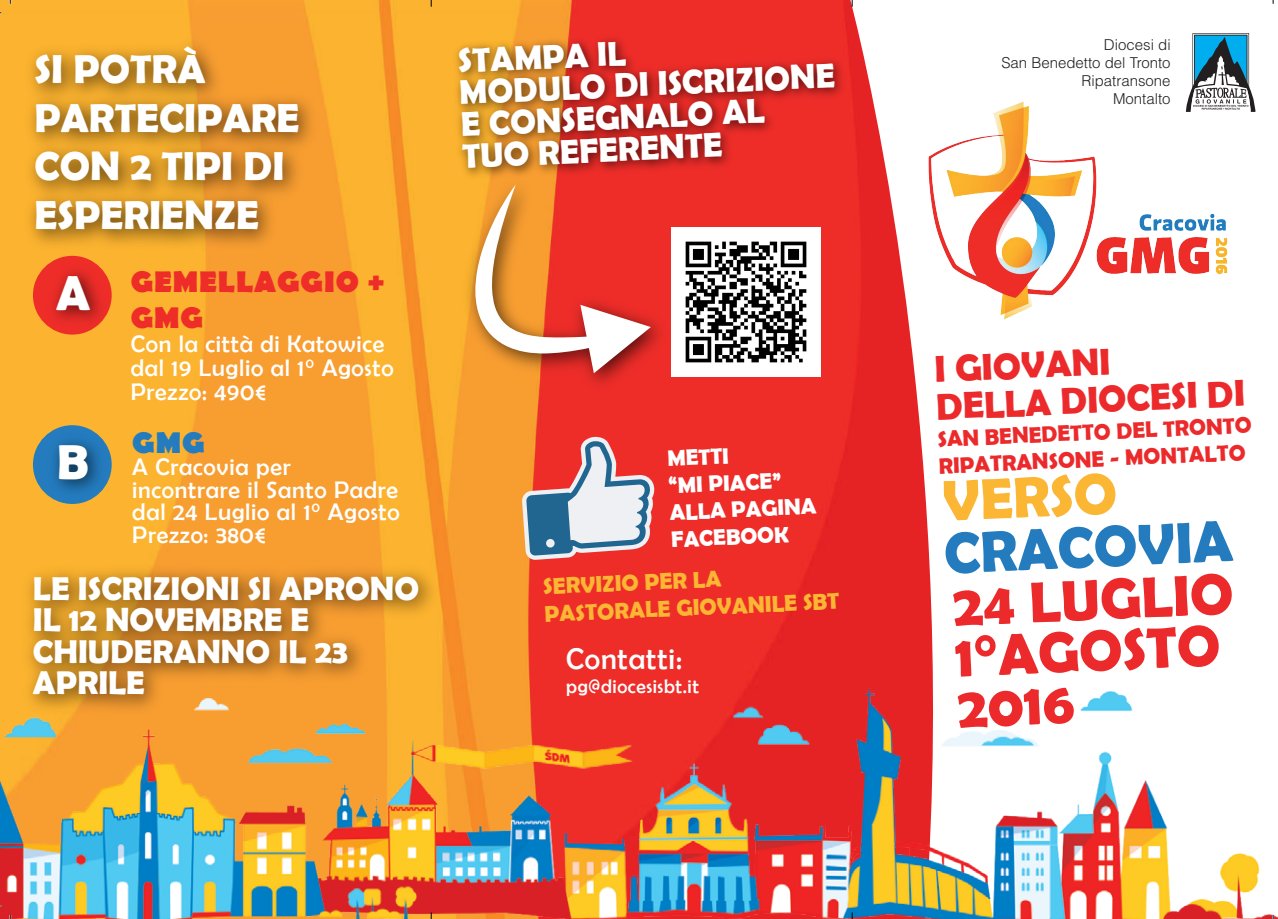
<style>
.page{position:relative;width:1278px;height:919px;background:#fff}
.page>*{position:absolute;margin:0;border:0;box-sizing:border-box;transform-origin:0 0}
.t1{font:700 58.2px "Berlin Sans FB Demi";color:#247cbf}
.t2{font:700 57.75px/50.7px "Berlin Sans FB Demi";color:#ec2a2b}
.t3{font:700 57.75px "Berlin Sans FB Demi";color:#fbb633}
.t4{font:700 49.2px "Berlin Sans FB Demi";color:#fff}
.t5{font:700 40.5px/48.6px "Berlin Sans FB Demi";color:#fff}
.t6{font:700 37.5px/38.1px "Berlin Sans FB Demi";color:#ec2a2b}
.t7{font:700 34.35px/32.1px "Berlin Sans FB Demi";color:#fff}
.t8{font:700 33px/31.5px "Berlin Sans FB Demi";color:#fff}
.t9{font:700 30px/36px "Berlin Sans FB";letter-spacing:.03em;color:#ee2d29}
.t10{font:30px "Berlin Sans FB";letter-spacing:.03em;color:#fff}
.t11{font:700 30px "Berlin Sans FB";color:#247cbf}
.t12{font:24px/22.5px "Berlin Sans FB";letter-spacing:.03em;color:#fff}
.t13{font:700 22.95px/28.2px "Berlin Sans FB Demi";color:#fbb633}
.t14{font:700 22.5px "Berlin Sans FB Demi";color:#ec2a2b}
.t15{font:700 22.5px/27px "Berlin Sans FB Demi";color:#fff}
.t16{font:19.5px "Berlin Sans FB";letter-spacing:.03em;color:#fff}
.t17{font:300 15px/18px "Helvetica LT Std";color:#231f20;text-align:right}
</style>
<div class="page">
<img style="left:0;top:0;width:850px;height:672px">
<svg style="left:850px;top:0;width:83px;height:672px;fill:#e52324"></svg>
<img style="left:892px;top:87px;width:336px;height:241px">
<img style="left:446px;top:16px;width:409px;height:175px">
<svg style="left:1186px;top:33px;width:70px;height:79px"></svg>
<img style="left:16px;top:28px;width:420px;height:236px">
<img style="left:15px;top:554px;width:439px;height:118px">
<div style="left:33px;top:256px;width:79px;height:78px;background:#ee2d29;border-radius:50%"></div>
<img style="left:40px;top:252px;width:86px;height:95px">
<div style="left:33px;top:425px;width:79px;height:79px;background:#247cbf;border-radius:50%"></div>
<img style="left:41px;top:421px;width:74px;height:96px">
<img style="left:457px;top:166px;width:221px;height:234px">
<svg style="left:475px;top:185px;width:176px;height:188px"></svg>
<svg style="left:522px;top:436px;width:133px;height:124px;background:#bd8c90"></svg>
<div style="left:546px;top:539px;width:9px;height:9px;background:#eef0f3;border-radius:50%"></div>
<img style="left:0;top:672px;width:1278px;height:246px">
<img style="left:671px;top:228px;width:150px;height:149px">
<h3 class="t5" style="left:34px;top:44px;width:267px">SI POTRÀ<br>PARTECIPARE<br>CON 2 TIPI DI<br>ESPERIENZE</h3>
<h3 class="t4" style="left:56px;top:264px;width:36px">A</h3>
<h3 class="t4" style="left:57px;top:433px;width:33px">B</h3>
<p class="t9" style="left:131px;top:265px;width:255px">GEMELLAGGIO +<br>GMG</p>
<p class="t12" style="left:131px;top:331px;width:264px;line-height:24px">Con la città di Katowice dal 19 Luglio al 1° Agosto<br>Prezzo: 490€</p>
<p class="t11" style="left:132px;top:425px;width:74px">GMG</p>
<p class="t12" style="left:132px;top:456px;width:269px">A Cracovia per incontrare il Santo Padre dal 24 Luglio al 1° Agosto<br>Prezzo: 380€</p>
<h3 class="t8" style="left:33px;top:572px;width:388px">LE ISCRIZIONI SI APRONO<br>IL 12 NOVEMBRE E<br>CHIUDERANNO IL 23<br>APRILE</h3>
<h3 class="t7" style="left:456px;top:45px;width:378px;rotate:-3deg">STAMPA IL<br>MODULO DI ISCRIZIONE<br>E CONSEGNALO AL<br>TUO REFERENTE</h3>
<p class="t17" style="left:1001px;top:36px;width:171px">Diocesi di<br>San Benedetto del Tronto<br>Ripatransone<br>Montalto</p>
<h3 class="t6" style="left:933px;top:350px;width:310px;rotate:-3deg">I GIOVANI<br>DELLA DIOCESI DI</h3>
<p class="t14" style="left:937px;top:427px;width:316px;rotate:-3deg">SAN BENEDETTO DEL TRONTO</p>
<p class="t15" style="left:667px;top:445px;width:63px;rotate:-3deg">METTI</p>
<p class="t14" style="left:938px;top:454px;width:309px;rotate:-3deg">RIPATRANSONE - MONTALTO</p>
<p class="t15" style="left:667px;top:472px;width:149px;rotate:-3deg">“MI PIACE”<br>ALLA PAGINA<br>FACEBOOK</p>
<p class="t13" style="left:542px;top:572px;width:297px;rotate:-3deg">SERVIZIO PER LA<br>PASTORALE GIOVANILE SBT</p>
<h2 class="t3" style="left:941px;top:468px;width:176px;rotate:-3deg">VERSO</h2>
<h1 class="t1" style="left:942px;top:521px;width:291px;rotate:-3deg">CRACOVIA</h1>
<h2 class="t2" style="left:951px;top:581px;width:283px;rotate:-3deg">24 LUGLIO<br>1°AGOSTO<br>2016</h2>
<p class="t10" style="left:566px;top:642px;width:118px">Contatti:</p>
<p class="t16" style="left:566px;top:675px;width:134px">pg@diocesisbt.it</p>
</div>
